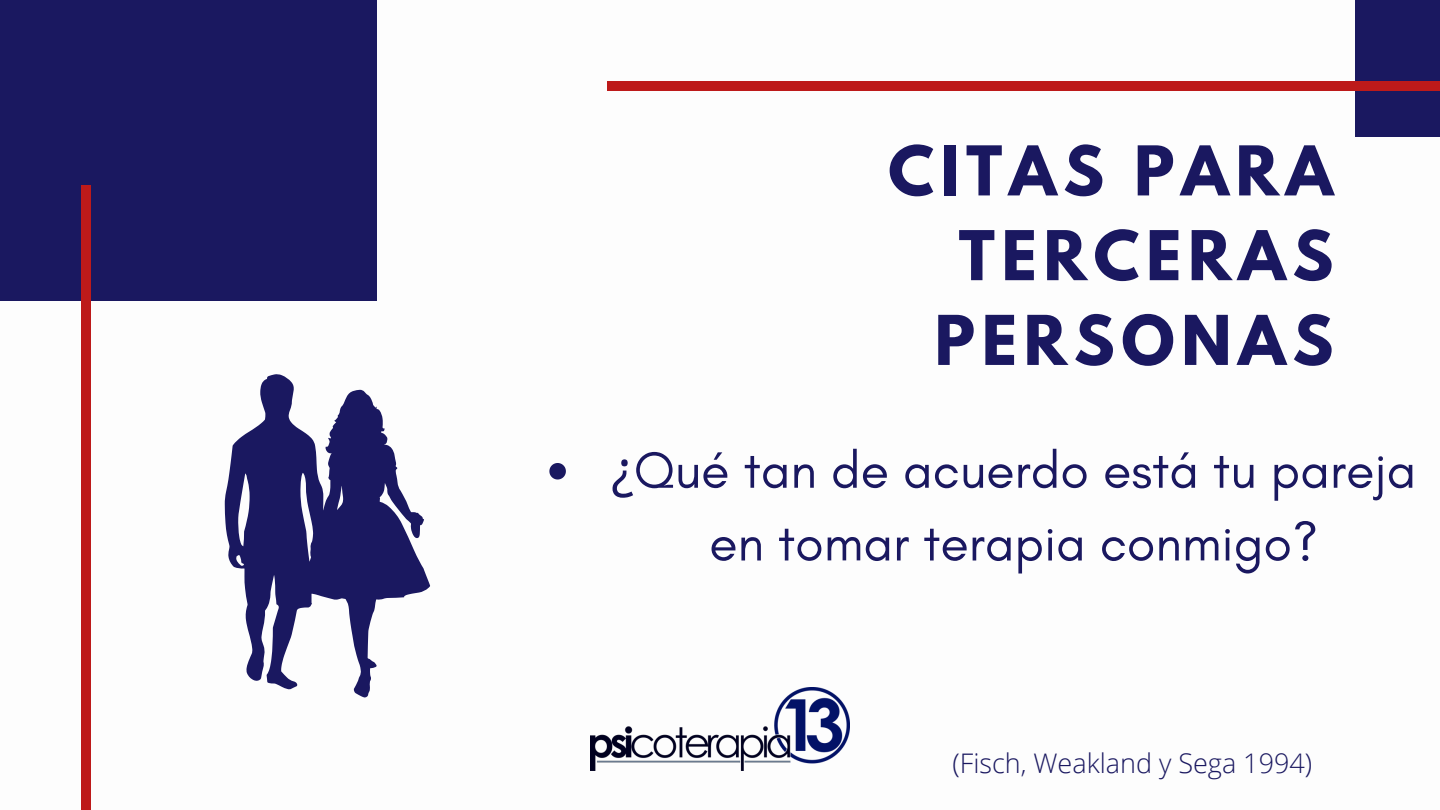
<style>
.page{position:relative;width:1440px;height:810px;background:#fff}
.page>*{position:absolute;margin:0;border:0;box-sizing:border-box;transform-origin:0 0}
.t1{font:700 60.8px/84.8px "League Spartan";letter-spacing:.11em;color:#1a1860;text-align:right}
.t2{font:52px/72.8px "Glacial Indifference";color:#1a1860;text-align:center}
.t3{font:300 27px "Open Sans";color:#1a1860}
.s1{font-family:"Noto Sans"}
</style>
<div class="page">
<div style="left:0;top:0;width:376px;height:301px;background:#1a1860"></div>
<div style="left:81px;top:185px;width:10px;height:625px;background:#bd1a1a"></div>
<div style="left:1356px;top:0;width:84px;height:137px;background:#1a1860"></div>
<div style="left:607px;top:81px;width:833px;height:10px;background:#bd1a1a"></div>
<img style="left:591px;top:688px;width:258px;height:82px">
<svg style="left:549px;top:463px;width:17px;height:17px"></svg>
<svg style="left:225px;top:374px;width:205px;height:324px;fill:#1a1860"></svg>
<p class="t1" style="left:888px;top:136px;width:447px">CITAS PARA<br>TERCERAS<br>PERSONAS</p>
<p class="t2" style="left:611px;top:433px;width:806px"><span class="s1">¿</span>Qué tan de acuerdo está tu pareja en tomar terapia conmigo?</p>
<p class="t3" style="left:953px;top:745px;width:361px">(Fisch, Weakland y Sega 1994)</p>
</div>
